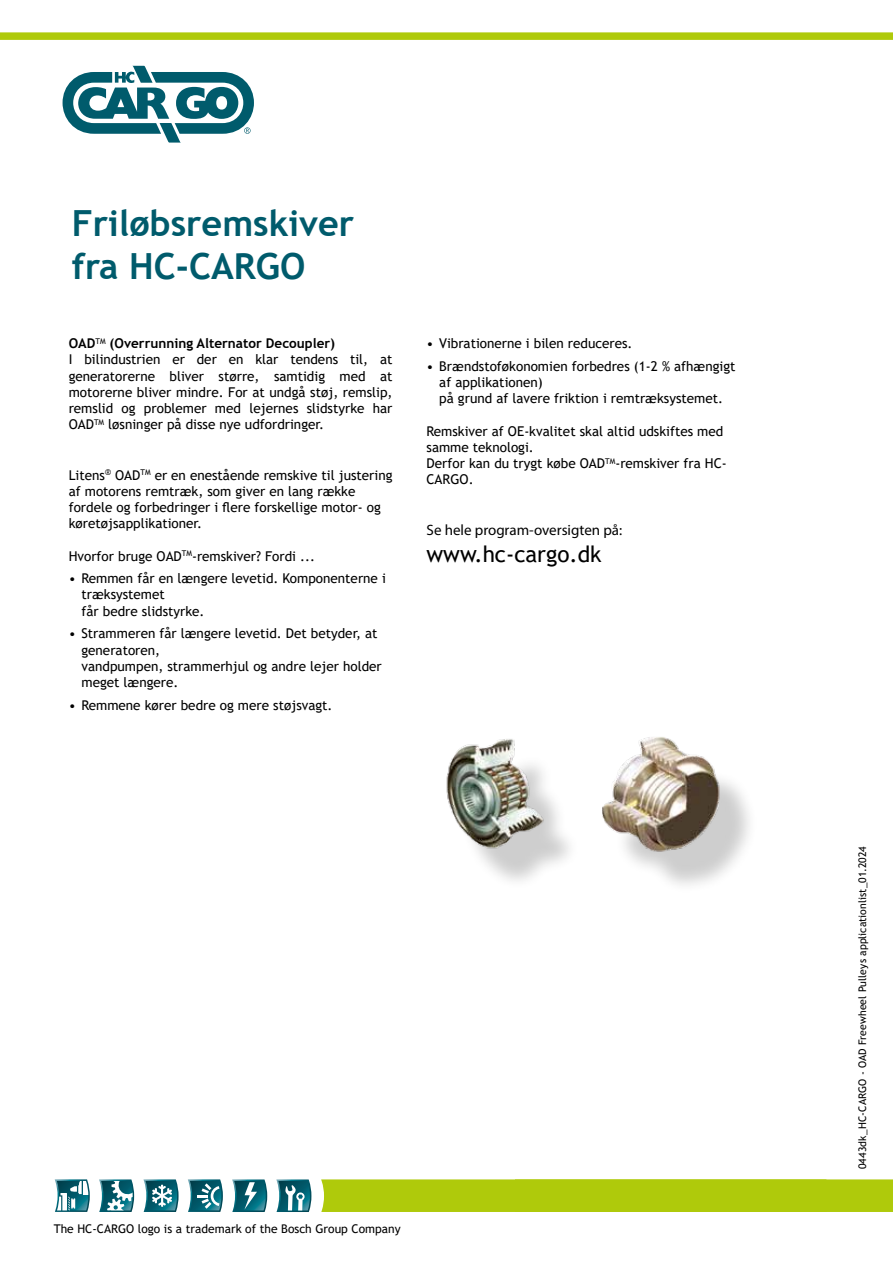
<style>
.page{position:relative;width:893px;height:1263px;background:#fff}
.page>*{position:absolute;margin:0;border:0;box-sizing:border-box;transform-origin:0 0}
.t1{font:700 36px/43.2px "Trebuchet MS";color:#005b6c}
.t2{font:22.5px "Trebuchet MS";color:#000}
.t3{font:15px "Myriad Pro";color:#000}
.t4{font:13.5px/16.2px "Trebuchet MS";color:#000}
.t5{font:12px "Trebuchet MS";color:#000}
.t6{font:10.5px "Trebuchet MS";letter-spacing:.005em;color:#000}
.s1{font-weight:700}
</style>
<div class="page">
<div style="left:458px;top:753px;width:301px;height:141px;background:#000;opacity:.2"></div>
<img style="left:446px;top:737px;width:277px;height:118px">
<svg style="left:188px;top:1179px;width:35px;height:33px"></svg>
<svg style="left:143px;top:1179px;width:36px;height:33px"></svg>
<svg style="left:276px;top:1179px;width:35px;height:33px"></svg>
<svg style="left:232px;top:1179px;width:35px;height:33px"></svg>
<svg style="left:99px;top:1179px;width:35px;height:33px"></svg>
<svg style="left:55px;top:1179px;width:35px;height:33px"></svg>
<svg style="left:63px;top:66px;width:191px;height:77px"></svg>
<div style="left:0;top:32px;width:893px;height:8px;background:#afca0b"></div>
<div style="left:321px;top:1179px;width:572px;height:33px;background:#afca0b"></div>
<h1 class="t1" style="left:72px;top:202px;width:284px">Friløbsremskiver fra HC-CARGO</h1>
<p class="t4" style="left:69px;top:335px;width:325px"><span class="s1">OAD</span><sup>TM</sup> <span class="s1">(Overrunning Alternator Decoupler)<br></span>I bilindustrien er der en klar tendens til, at generatorerne bliver større, samtidig med at motorerne bliver mindre. For at undgå støj, remslip, remslid og problemer med lejernes slidstyrke har OAD<sup>TM</sup> løsninger på disse nye udfordringer.</p>
<p class="t4" style="left:69px;top:467px;width:325px">Litens<sup>®</sup> OAD<sup>TM</sup> er en enestående remskive til justering af motorens remtræk, som giver en lang række fordele og forbedringer i flere forskellige motor- og køretøjsapplikationer.</p>
<p class="t4" style="left:69px;top:548px;width:248px">Hvorfor bruge OAD<sup>TM</sup>-remskiver? Fordi ...</p>
<p class="t4" style="left:81px;top:570px;width:306px;text-indent:-13px">• Remmen får en længere levetid. Komponenterne i træksystemet<br>får bedre slidstyrke.</p>
<p class="t4" style="left:81px;top:625px;width:302px;text-indent:-13px">• Strammeren får længere levetid. Det betyder, at generatoren,<br>vandpumpen, strammerhjul og andre lejer holder meget længere.</p>
<p class="t4" style="left:69px;top:697px;width:265px">• Remmene kører bedre og mere støjsvagt.</p>
<p class="t4" style="left:427px;top:335px;width:207px">• Vibrationerne i bilen reduceres.</p>
<p class="t4" style="left:439px;top:358px;width:298px;text-indent:-13px">• Brændstoføkonomien forbedres (1-2 % afhængigt af applikationen)<br>på grund af lavere friktion i remtræksystemet.</p>
<p class="t4" style="left:427px;top:423px;width:302px">Remskiver af OE-kvalitet skal altid udskiftes med samme teknologi.<br>Derfor kan du trygt købe OAD<sup>TM</sup>-remskiver fra HC-<br>CARGO.</p>
<p class="t3" style="left:427px;top:520px;width:197px">Se hele program-oversigten på:</p>
<h2 class="t2" style="left:427px;top:539px;width:176px">www.hc-cargo.dk</h2>
<p class="t5" style="left:54px;top:1221px;width:348px">The HC-CARGO logo is a trademark of the Bosch Group Company</p>
<p class="t6" style="left:856px;top:1169px;width:325px;rotate:-90deg">0443dk_HC-CARGO - OAD Freewheel Pulleys applicationlist_01.2024</p>
</div>
